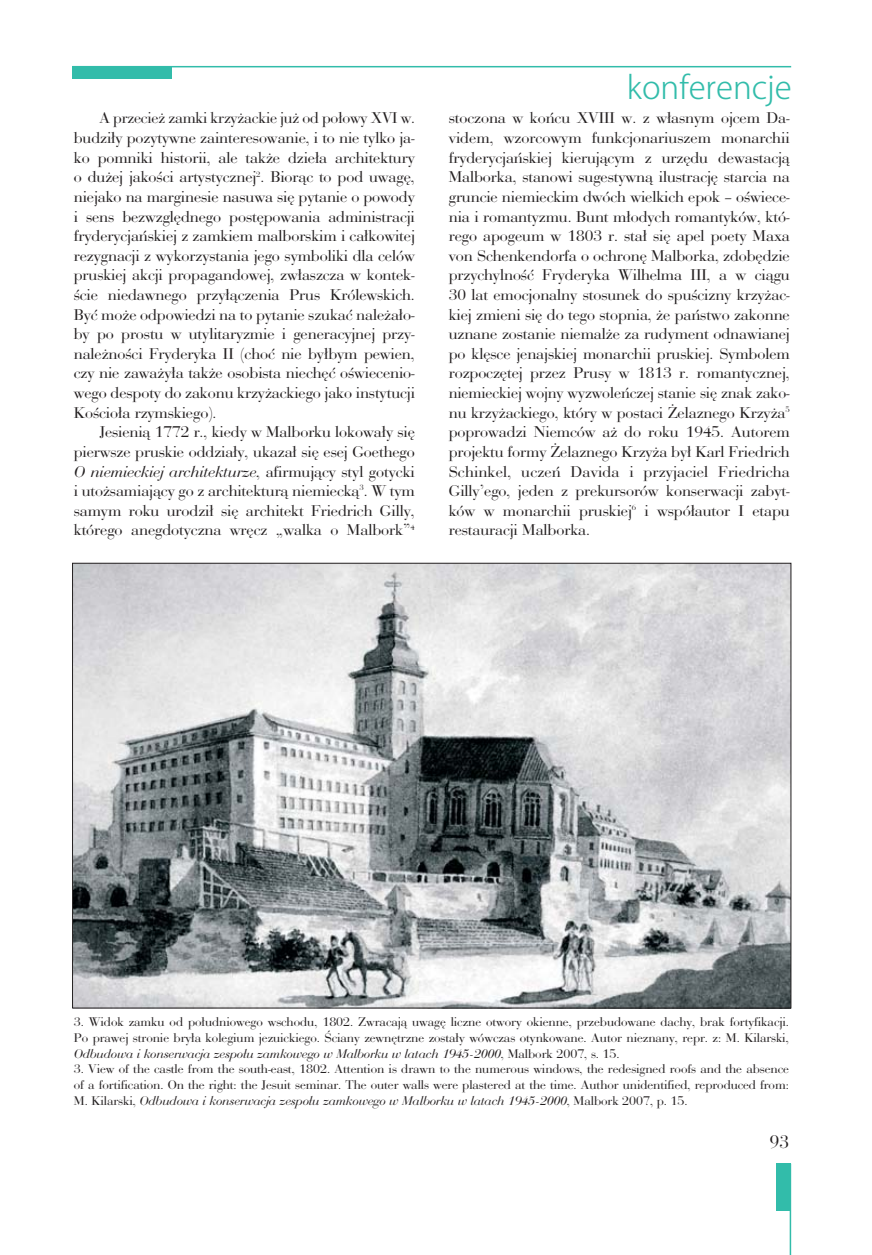
<style>
.page{position:relative;width:872px;height:1255px;background:#fff}
.page>*{position:absolute;margin:0;border:0;box-sizing:border-box;transform-origin:0 0}
.t1{font:300 31.5px "Koz Go Pro";color:#32bcaa}
.t2{font:18px "Pbauer Bodoni Roman";color:#231f20}
.t3{font:16.2px/19.6px "Bauer Bod DOT";color:#231f20;text-align:justify}
.t4{font:13.05px/15.8px "Bauer Bod DOT";color:#231f20;text-align:justify}
.s1{font-style:italic}
</style>
<div class="page">
<div style="left:72px;top:66px;width:100px;height:13px;background:#32bcaa"></div>
<hr style="left:72px;top:66px;width:719px;height:1px;background:#32bcaa">
<div style="left:776px;top:1163px;width:15px;height:47px;background:#32bcaa"></div>
<hr style="left:789px;top:1163px;width:2px;height:91px;background:#32bcaa">
<img style="left:74px;top:565px;width:715px;height:441px">
<p class="t3" style="left:74px;top:110px;width:343px;text-indent:26px">A przecież zamki krzyżackie już od połowy XVI w. budziły pozytywne zainteresowanie, i to nie tylko ja&shy;ko pomniki historii, ale także dzieła architektury o dużej jakości artystycznej<sup>2</sup>. Biorąc to pod uwagę, niejako na marginesie nasuwa się pytanie o powody i sens bezwzględnego postępowania administracji fryderycjańskiej z zamkiem malborskim i całkowitej rezygnacji z wykorzystania jego symboliki dla celów pruskiej akcji propagandowej, zwłaszcza w kontek&shy;ście niedawnego przyłączenia Prus Królewskich.<br>Być może odpowiedzi na to pytanie szukać należało&shy;by po prostu w utylitaryzmie i generacyjnej przy&shy;należności Fryderyka II (choć nie byłbym pewien, czy nie zaważyła także osobista niechęć oświecenio&shy;wego despoty do zakonu krzyżackiego jako instytucji Kościoła rzymskiego).</p>
<p class="t3" style="left:74px;top:424px;width:342px;text-indent:26px">Jesienią 1772 r., kiedy w Malborku lokowały się pierwsze pruskie oddziały, ukazał się esej Goethego <span class="s1">O niemieckiej architekturze</span>, afirmujący styl gotycki i utożsamiający go z architekturą niemiecką<sup>3</sup>. W tym samym roku urodził się architekt Friedrich Gilly, którego anegdotyczna wręcz „walka o Malbork”<sup>4</sup></p>
<h1 class="t1" style="left:627px;top:71px;width:166px">konferencje</h1>
<p class="t3" style="left:449px;top:110px;width:342px">stoczona w końcu XVIII w. z własnym ojcem Da&shy;videm, wzorcowym funkcjonariuszem monarchii fryderycjańskiej kierującym z urzędu dewastacją Malborka, stanowi sugestywną ilustrację starcia na gruncie niemieckim dwóch wielkich epok – oświece&shy;nia i romantyzmu. Bunt młodych romantyków, któ&shy;rego apogeum w 1803 r. stał się apel poety Maxa von Schenkendorfa o ochronę Malborka, zdobędzie przychylność Fryderyka Wilhelma III, a w ciągu 30 lat emocjonalny stosunek do spuścizny krzyżac&shy;kiej zmieni się do tego stopnia, że państwo zakonne uznane zostanie niemalże za rudyment odnawianej po klęsce jenajskiej monarchii pruskiej. Symbolem rozpoczętej przez Prusy w 1813 r. romantycznej, niemieckiej wojny wyzwoleńczej stanie się znak zako&shy;nu krzyżackiego, który w postaci Żelaznego Krzyża<sup>5 </sup>poprowadzi Niemców aż do roku 1945. Autorem projektu formy Żelaznego Krzyża był Karl Friedrich Schinkel, uczeń Davida i przyjaciel Friedricha Gilly’ego, jeden z prekursorów konserwacji zabyt&shy;ków w monarchii pruskiej<sup>6</sup> i współautor I etapu restauracji Malborka.</p>
<p class="t4" style="left:74px;top:1015px;width:716px">3. Widok zamku od południowego wschodu, 1802. Zwracają uwagę liczne otwory okienne, przebudowane dachy, brak fortyfikacji.<br>Po prawej stronie bryła kolegium jezuickiego. Ściany zewnętrzne zostały wówczas otynkowane. Autor nieznany, repr. z: M. Kilarski, <span class="s1">Odbudowa i konserwacja zespołu zamkowego w Malborku w latach 1945-2000</span>, Malbork 2007, s. 15.</p>
<p class="t4" style="left:74px;top:1062px;width:716px">3. View of the castle from the south-east, 1802. Attention is drawn to the numerous windows, the redesigned roofs and the absence of a fortification. On the right: the Jesuit seminar. The outer walls were plastered at the time. Author unidentified, reproduced from:<br>M. Kilarski, <span class="s1">Odbudowa i konserwacja zespołu zamkowego w Malborku w latach 1945-2000</span>, Malbork 2007, p. 15.</p>
<p class="t2" style="left:769px;top:1134px;width:22px">93</p>
</div>
